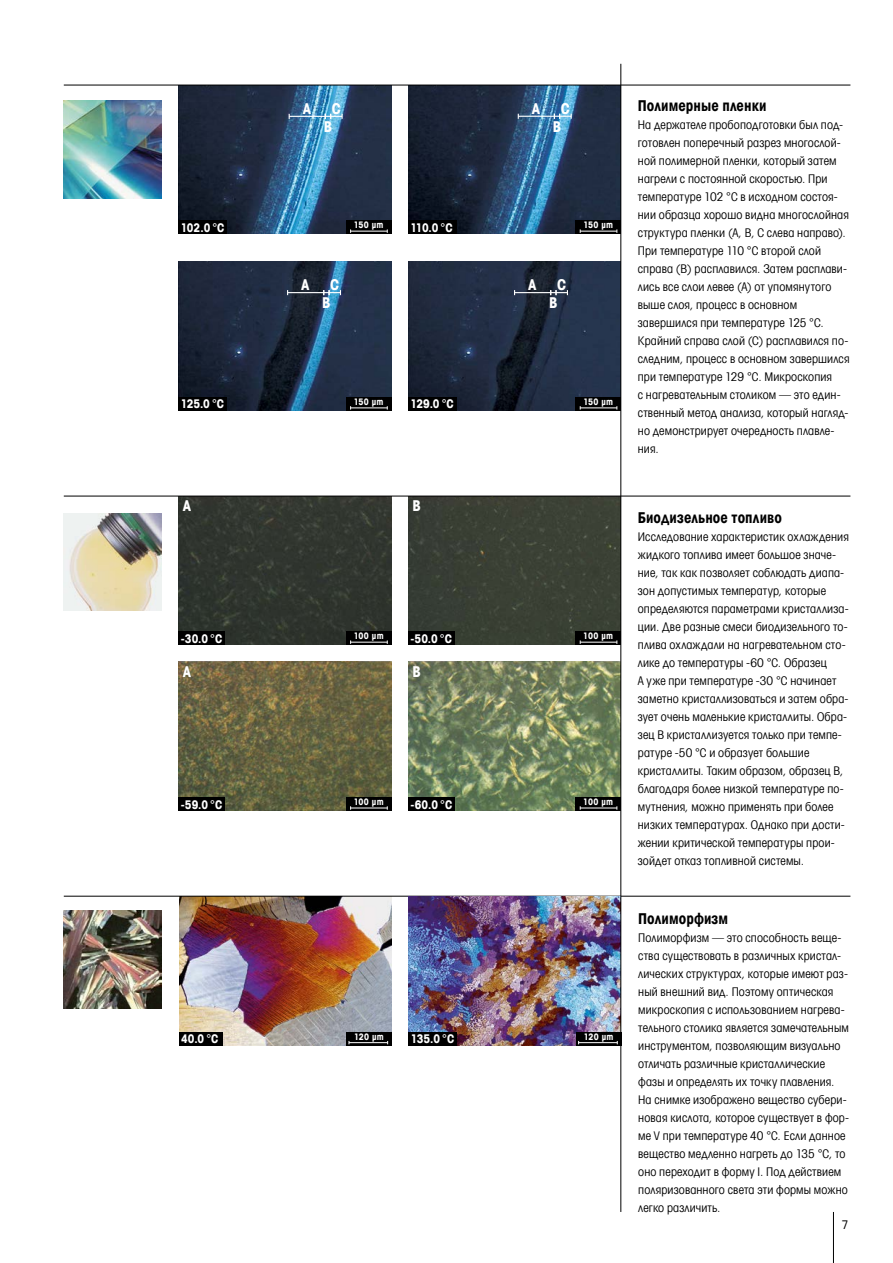
<style>
.page{position:relative;width:893px;height:1263px;background:#fff}
.page>*{position:absolute;margin:0;border:0;box-sizing:border-box;transform-origin:0 0}
.t1{font:15px "Avant Garde Gothic Cd Bd ITC";letter-spacing:.005em;color:#000}
.t2{font:700 condensed 15px "Avant Garde Com";color:#fff}
.t3{font:12px/18px "Avant Garde Gothic Cd Bk ITC";letter-spacing:.01em;color:#000}
.t4{font:700 condensed 12px "Avant Garde Com";letter-spacing:.005em;color:#fff}
.t5{font:condensed 12px "Avant Garde Com";color:#000}
.t6{font:700 condensed 9px "Avant Garde Com";letter-spacing:.04em;color:#fff}
</style>
<div class="page">
<hr style="left:833px;top:1212px;width:1px;height:51px;background:#000">
<img style="left:179px;top:497px;width:212px;height:148px">
<div style="left:179px;top:632px;width:46px;height:13px;background:#000"></div>
<div style="left:346px;top:632px;width:45px;height:13px;background:#000"></div>
<hr style="left:351px;top:642px;width:36px;height:1px;background:#fff">
<img style="left:64px;top:513px;width:98px;height:98px">
<img style="left:64px;top:101px;width:98px;height:97px">
<img style="left:179px;top:662px;width:212px;height:149px">
<div style="left:346px;top:797px;width:45px;height:14px;background:#000"></div>
<hr style="left:351px;top:808px;width:36px;height:1px;background:#fff">
<div style="left:179px;top:797px;width:46px;height:14px;background:#000"></div>
<div style="left:408px;top:497px;width:212px;height:148px;background:#3a4035"></div>
<div style="left:576px;top:632px;width:45px;height:13px;background:#000"></div>
<hr style="left:580px;top:642px;width:37px;height:1px;background:#fff">
<div style="left:408px;top:632px;width:47px;height:13px;background:#000"></div>
<img style="left:408px;top:662px;width:212px;height:149px">
<div style="left:576px;top:797px;width:45px;height:14px;background:#000"></div>
<hr style="left:580px;top:808px;width:37px;height:1px;background:#fff">
<div style="left:408px;top:797px;width:47px;height:14px;background:#000"></div>
<img style="left:64px;top:911px;width:98px;height:97px">
<img style="left:180px;top:897px;width:212px;height:148px">
<div style="left:179px;top:1032px;width:43px;height:13px;background:#000"></div>
<div style="left:346px;top:1032px;width:46px;height:13px;background:#000"></div>
<hr style="left:349px;top:1042px;width:39px;height:1px;background:#fff">
<img style="left:179px;top:262px;width:212px;height:149px">
<div style="left:179px;top:397px;width:48px;height:14px;background:#000"></div>
<div style="left:346px;top:397px;width:45px;height:14px;background:#000"></div>
<hr style="left:288px;top:292px;width:36px;height:1px;background:#fff">
<svg style="left:323px;top:290px;width:18px;height:5px"></svg>
<hr style="left:64px;top:496px;width:786px;height:1px;background:#000">
<hr style="left:64px;top:896px;width:786px;height:1px;background:#000">
<img style="left:409px;top:896px;width:211px;height:149px">
<div style="left:409px;top:1032px;width:48px;height:13px;background:#000"></div>
<div style="left:576px;top:1032px;width:45px;height:13px;background:#000"></div>
<hr style="left:579px;top:1042px;width:38px;height:1px;background:#fff">
<img style="left:408px;top:86px;width:212px;height:148px">
<div style="left:408px;top:221px;width:49px;height:13px;background:#000"></div>
<hr style="left:518px;top:116px;width:36px;height:1px;background:#fff">
<svg style="left:554px;top:114px;width:18px;height:5px"></svg>
<div style="left:576px;top:221px;width:45px;height:13px;background:#000"></div>
<hr style="left:580px;top:231px;width:37px;height:1px;background:#fff">
<img style="left:179px;top:86px;width:212px;height:148px">
<div style="left:179px;top:221px;width:48px;height:13px;background:#000"></div>
<div style="left:346px;top:221px;width:45px;height:13px;background:#000"></div>
<hr style="left:351px;top:231px;width:36px;height:1px;background:#fff">
<hr style="left:289px;top:116px;width:36px;height:1px;background:#fff">
<svg style="left:325px;top:114px;width:18px;height:5px"></svg>
<hr style="left:351px;top:407px;width:36px;height:1px;background:#fff">
<img style="left:408px;top:262px;width:212px;height:149px">
<div style="left:408px;top:397px;width:49px;height:14px;background:#000"></div>
<hr style="left:515px;top:292px;width:36px;height:1px;background:#fff">
<svg style="left:550px;top:290px;width:18px;height:5px"></svg>
<div style="left:576px;top:397px;width:45px;height:14px;background:#000"></div>
<hr style="left:580px;top:407px;width:37px;height:1px;background:#fff">
<hr style="left:64px;top:85px;width:786px;height:1px;background:#000">
<hr style="left:620px;top:64px;width:1px;height:1148px;background:#000">
<p class="t2" style="left:303px;top:99px;width:10px">A</p>
<p class="t2" style="left:332px;top:99px;width:11px">C</p>
<p class="t2" style="left:324px;top:117px;width:10px">B</p>
<p class="t2" style="left:532px;top:99px;width:10px">A</p>
<p class="t2" style="left:561px;top:99px;width:11px">C</p>
<p class="t2" style="left:553px;top:117px;width:10px">B</p>
<p class="t4" style="left:181px;top:220px;width:45px">102.0 °C</p>
<p class="t6" style="left:354px;top:219px;width:31px">150 µm</p>
<p class="t6" style="left:583px;top:219px;width:31px">150 µm</p>
<p class="t4" style="left:410px;top:220px;width:44px">110.0 °C</p>
<p class="t2" style="left:301px;top:275px;width:10px">A</p>
<p class="t2" style="left:330px;top:275px;width:11px">C</p>
<p class="t2" style="left:528px;top:275px;width:10px">A</p>
<p class="t2" style="left:557px;top:275px;width:11px">C</p>
<p class="t2" style="left:322px;top:293px;width:10px">B</p>
<p class="t2" style="left:549px;top:293px;width:10px">B</p>
<p class="t4" style="left:181px;top:396px;width:45px">125.0 °C</p>
<p class="t6" style="left:354px;top:396px;width:31px">150 µm</p>
<p class="t4" style="left:410px;top:396px;width:45px">129.0 °C</p>
<p class="t6" style="left:583px;top:396px;width:31px">150 µm</p>
<p class="t2" style="left:183px;top:496px;width:10px">A</p>
<p class="t2" style="left:412px;top:496px;width:10px">B</p>
<p class="t4" style="left:181px;top:631px;width:43px">-30.0 °C</p>
<p class="t6" style="left:354px;top:630px;width:32px">100 µm</p>
<p class="t2" style="left:183px;top:662px;width:10px">A</p>
<p class="t4" style="left:410px;top:631px;width:43px">-50.0 °C</p>
<p class="t6" style="left:583px;top:630px;width:32px">100 µm</p>
<p class="t2" style="left:412px;top:662px;width:10px">B</p>
<p class="t4" style="left:181px;top:796px;width:43px">-59.0 °C</p>
<p class="t6" style="left:354px;top:796px;width:32px">100 µm</p>
<p class="t4" style="left:410px;top:796px;width:43px">-60.0 °C</p>
<p class="t6" style="left:583px;top:796px;width:32px">100 µm</p>
<p class="t4" style="left:181px;top:1031px;width:39px">40.0 °C</p>
<p class="t6" style="left:354px;top:1031px;width:31px">120 µm</p>
<p class="t4" style="left:411px;top:1031px;width:45px">135.0 °C</p>
<p class="t6" style="left:584px;top:1031px;width:31px">120 µm</p>
<p class="t1" style="left:638px;top:96px;width:130px">Полимерные пленки</p>
<p class="t3" style="left:638px;top:116px;width:213px">На держателе пробоподготовки был под&shy;готовлен поперечный разрез многослой&shy;ной полимерной пленки, который затем нагрели с постоянной скоростью. При температуре 102 °C в исходном состоя&shy;нии образца хорошо видна многослойная структура пленки (A, B, C слева направо).<br>При температуре 110 °C второй слой справа (B) расплавился. Затем расплави&shy;лись все слои левее (A) от упомянутого выше слоя, процесс в основном завершился при температуре 125 °C.<br>Крайний справа слой (C) расплавился по&shy;следним, процесс в основном завершился при температуре 129 °C. Микроскопия<br>с нагревательным столиком — это един&shy;ственный метод анализа, который нагляд&shy;но демонстрирует очередность плавле&shy;ния.</p>
<p class="t1" style="left:638px;top:508px;width:145px">Биодизельное топливо</p>
<p class="t3" style="left:638px;top:527px;width:213px">Исследование характеристик охлаждения жидкого топлива имеет большое значе&shy;ние, так как позволяет соблюдать диапа&shy;зон допустимых температур, которые определяются параметрами кристаллиза&shy;ции. Две разные смеси биодизельного то&shy;плива охлаждали на нагревательном сто&shy;лике до температуры -60 °C. Образец<br>A уже при температуре -30 °C начинает заметно кристаллизоваться и затем обра&shy;зует очень маленькие кристаллиты. Обра&shy;зец B кристаллизуется только при темпе&shy;ратуре -50 °C и образует большие кристаллиты. Таким образом, образец B, благодаря более низкой температуре по&shy;мутнения, можно применять при более низких температурах. Однако при дости&shy;жении критической температуры прои&shy;зойдет отказ топливной системы.</p>
<p class="t1" style="left:638px;top:909px;width:91px">Полиморфизм</p>
<p class="t3" style="left:638px;top:929px;width:212px">Полиморфизм — это способность веще&shy;ства существовать в различных кристал&shy;лических структурах, которые имеют раз&shy;ный внешний вид. Поэтому оптическая микроскопия с использованием нагрева&shy;тельного столика является замечательным инструментом, позволяющим визуально отличать различные кристаллические фазы и определять их точку плавления.<br>На снимке изображено вещество субери&shy;новая кислота, которое существует в фор&shy;ме V при температуре 40 °C. Если данное вещество медленно нагреть до 135 °C, то оно переходит в форму I. Под действием поляризованного света эти формы можно легко различить.</p>
<p class="t5" style="left:842px;top:1217px;width:8px">7</p>
</div>
